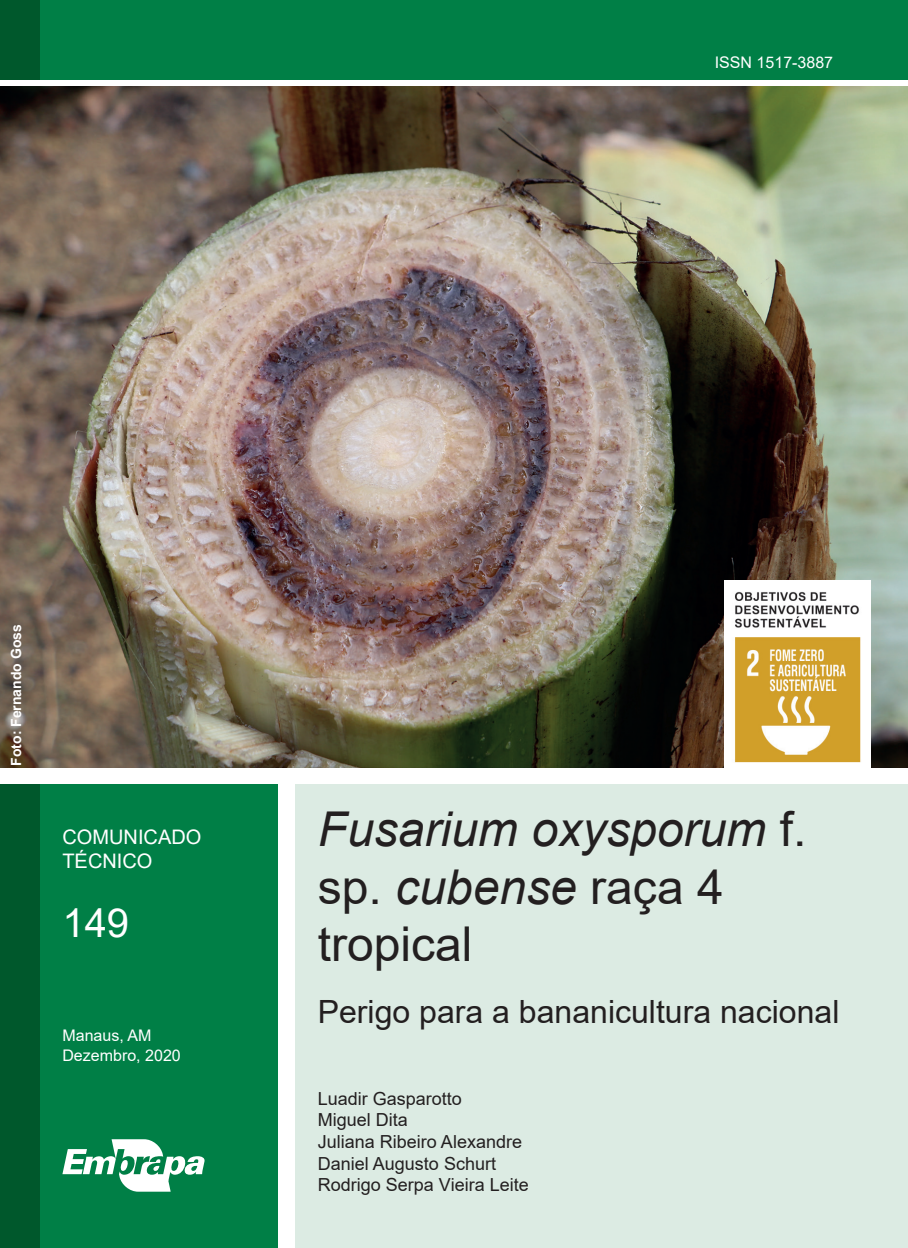
<style>
.page{position:relative;width:908px;height:1248px;background:#fff}
.page>*{position:absolute;margin:0;border:0;box-sizing:border-box;transform-origin:0 0}
.t1{font:italic 48px/57.6px "Arial";color:#231f20}
.t2{font:40px "Arial";color:#fff}
.t3{font:32px "Arial";color:#231f20}
.t4{font:20px/24px "Arial";color:#fff}
.t5{font:18px/21.6px "Arial";color:#231f20}
.t6{font:16px/19.2px "Arial";color:#fff}
.t7{font:700 14px "Arial";color:#fff}
.s1{font-style:normal}
</style>
<div class="page">
<img style="left:0;top:87px;width:907px;height:680px">
<img style="left:724px;top:580px;width:146px;height:187px">
<div style="left:0;top:784px;width:277px;height:463px;background:#007f46"></div>
<div style="left:295px;top:784px;width:612px;height:463px;background:#dcebe3"></div>
<div style="left:0;top:784px;width:40px;height:463px;background:#00582c"></div>
<div style="left:0;top:0;width:907px;height:79px;background:#007f46"></div>
<svg style="left:62px;top:1139px;width:142px;height:52px"></svg>
<div style="left:0;top:0;width:40px;height:79px;background:#00582c"></div>
<p class="t6" style="left:714px;top:53px;width:120px">ISSN 1517-3887</p>
<p class="t7" style="left:6px;top:765px;width:143px;rotate:-90deg">Foto: Fernando Goss</p>
<p class="t4" style="left:62px;top:825px;width:140px">COMUNICADO<br>TÉCNICO</p>
<h2 class="t2" style="left:62px;top:895px;width:68px">149</h2>
<p class="t6" style="left:62px;top:1025px;width:120px">Manaus, AM<br>Dezembro, 2020</p>
<h1 class="t1" style="left:317px;top:801px;width:490px">Fusarium oxysporum <span class="s1">f. sp.</span> cubense <span class="s1">raça 4 tropical</span></h1>
<h3 class="t3" style="left:317px;top:989px;width:523px">Perigo para a bananicultura nacional</h3>
<p class="t5" style="left:317px;top:1087px;width:212px">Luadir Gasparotto<br>Miguel Dita<br>Juliana Ribeiro Alexandre<br>Daniel Augusto Schurt<br>Rodrigo Serpa Vieira Leite</p>
</div>
